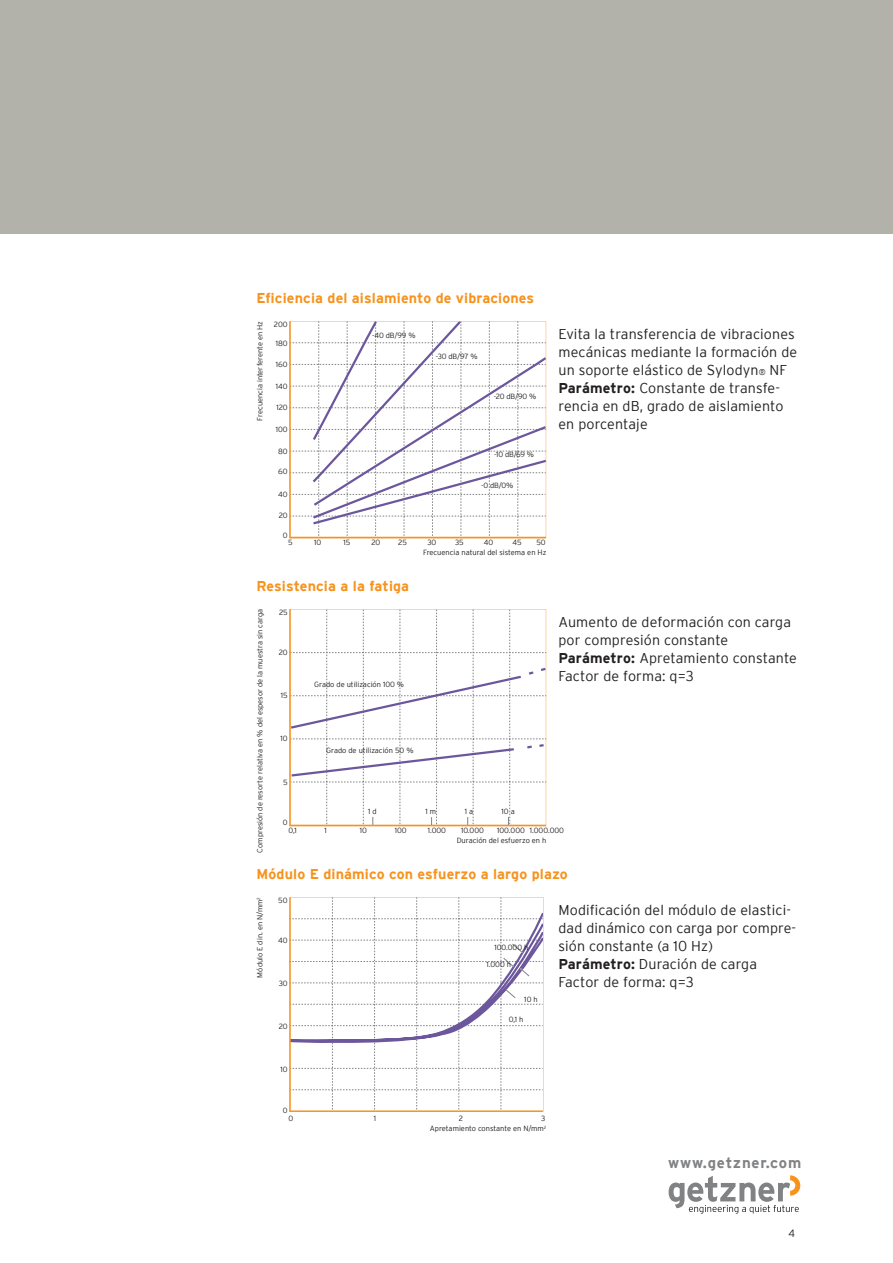
<style>
.page{position:relative;width:893px;height:1263px;background:#fff}
.page>*{position:absolute;margin:0;border:0;box-sizing:border-box;transform-origin:0 0}
.t1{font:700 15px "Interstate";letter-spacing:.055em;color:#808284}
.t2{font:300 14.25px/18px "Interstate";letter-spacing:.01em;color:#221f1f}
.t3{font:700 14.25px "Interstate";letter-spacing:.01em;color:#f7931d}
.t4{font:300 10.5px "Interstate";color:#221f1f}
.t5{font:300 7.5px "Interstate";color:#221f1f}
.s1{font-size:8.25px}
.s2{font-weight:700}
</style>
<div class="page">
<div style="left:0;top:0;width:893px;height:234px;background:#b2b2aa"></div>
<svg style="left:289px;top:321px;width:257px;height:217px"></svg>
<svg style="left:289px;top:610px;width:258px;height:216px"></svg>
<svg style="left:543px;top:910px;width:1px;height:54px"></svg>
<svg style="left:289px;top:897px;width:254px;height:215px"></svg>
<svg style="left:669px;top:1175px;width:131px;height:39px"></svg>
<h2 class="t3" style="left:257px;top:290px;width:279px">Eiciencia del aislamiento de vibraciones</h2>
<p class="t5" style="left:257px;top:421px;width:101px;rotate:-90deg">Frecuencia interferente en Hz</p>
<p class="t5" style="left:274px;top:321px;width:15px">200</p>
<p class="t5" style="left:372px;top:332px;width:45px">-40 dB/99 %</p>
<p class="t5" style="left:276px;top:340px;width:13px">180</p>
<p class="t5" style="left:276px;top:361px;width:13px">160</p>
<p class="t5" style="left:276px;top:383px;width:13px">140</p>
<p class="t5" style="left:276px;top:404px;width:13px">120</p>
<p class="t5" style="left:276px;top:426px;width:13px">100</p>
<p class="t5" style="left:278px;top:448px;width:11px">80</p>
<p class="t5" style="left:278px;top:469px;width:11px">60</p>
<p class="t5" style="left:278px;top:491px;width:11px">40</p>
<p class="t5" style="left:279px;top:512px;width:10px">20</p>
<p class="t5" style="left:283px;top:532px;width:6px">0</p>
<p class="t5" style="left:436px;top:353px;width:43px">-30 dB/97 %</p>
<p class="t5" style="left:494px;top:393px;width:44px">-20 dB/90 %</p>
<p class="t5" style="left:494px;top:451px;width:42px">-10 dB/69 %</p>
<p class="t5" style="left:481px;top:482px;width:34px">-0 dB/0%</p>
<p class="t5" style="left:536px;top:539px;width:11px">50</p>
<p class="t5" style="left:288px;top:539px;width:6px">5</p>
<p class="t5" style="left:314px;top:539px;width:9px">10</p>
<p class="t5" style="left:343px;top:539px;width:8px">15</p>
<p class="t5" style="left:371px;top:539px;width:10px">20</p>
<p class="t5" style="left:398px;top:539px;width:10px">25</p>
<p class="t5" style="left:427px;top:539px;width:10px">30</p>
<p class="t5" style="left:455px;top:539px;width:10px">35</p>
<p class="t5" style="left:484px;top:539px;width:11px">40</p>
<p class="t5" style="left:513px;top:539px;width:11px">45</p>
<p class="t5" style="left:423px;top:549px;width:125px">Frecuencia natural del sistema en Hz</p>
<h2 class="t3" style="left:257px;top:580px;width:154px">Resistencia a la fatiga</h2>
<h2 class="t2" style="left:558px;top:326px;width:240px">Evita la transferencia de vibraciones mecánicas mediante la formación de un soporte elástico de Sylodyn<span class="s1">®</span> NF<br><span class="s2">Parámetro:</span> Constante de transfe&shy;rencia en dB, grado de aislamiento en porcentaje</h2>
<p class="t5" style="left:257px;top:853px;width:245px;rotate:-90deg">Compresión de resorte relativa en % del espesor de la muestra sin carga</p>
<p class="t5" style="left:279px;top:609px;width:10px">25</p>
<p class="t5" style="left:279px;top:648px;width:10px">20</p>
<p class="t5" style="left:281px;top:692px;width:8px">15</p>
<p class="t5" style="left:280px;top:735px;width:9px">10</p>
<p class="t5" style="left:283px;top:779px;width:6px">5</p>
<p class="t5" style="left:283px;top:819px;width:6px">0</p>
<p class="t5" style="left:314px;top:681px;width:91px">Grado de utilización 100 %</p>
<p class="t5" style="left:326px;top:747px;width:89px">Grado de utilización 50 %</p>
<p class="t5" style="left:368px;top:808px;width:10px">1 d</p>
<p class="t5" style="left:426px;top:808px;width:12px">1 m</p>
<p class="t5" style="left:502px;top:808px;width:15px">10 a</p>
<p class="t5" style="left:465px;top:808px;width:10px">1 a</p>
<h2 class="t2" style="left:558px;top:614px;width:240px">Aumento de deformación con carga por compresión constante<br><span class="s2">Parámetro:</span> Apretamiento constante<br>Factor de forma: q=3</h2>
<p class="t5" style="left:288px;top:827px;width:10px">0,1</p>
<p class="t5" style="left:325px;top:827px;width:4px">1</p>
<p class="t5" style="left:360px;top:827px;width:9px">10</p>
<p class="t5" style="left:395px;top:827px;width:13px">100</p>
<p class="t5" style="left:428px;top:827px;width:20px">1.000</p>
<p class="t5" style="left:461px;top:827px;width:25px">10.000</p>
<p class="t5" style="left:497px;top:827px;width:68px">100.000 1.000.000</p>
<p class="t5" style="left:457px;top:837px;width:91px">Duración del esfuerzo en h</p>
<h2 class="t3" style="left:257px;top:868px;width:313px">Módulo E dinámico con esfuerzo a largo plazo</h2>
<p class="t5" style="left:257px;top:977px;width:82px;rotate:-90deg">Módulo E din. en N/mm<sup>2</sup></p>
<p class="t5" style="left:278px;top:897px;width:11px">50</p>
<p class="t5" style="left:278px;top:937px;width:11px">40</p>
<p class="t5" style="left:279px;top:980px;width:10px">30</p>
<p class="t5" style="left:279px;top:1023px;width:10px">20</p>
<p class="t5" style="left:280px;top:1066px;width:9px">10</p>
<p class="t5" style="left:283px;top:1107px;width:6px">0</p>
<p class="t5" style="left:494px;top:944px;width:36px">100.000 h</p>
<p class="t5" style="left:486px;top:961px;width:26px">1.000 h</p>
<p class="t5" style="left:524px;top:996px;width:15px">10 h</p>
<p class="t5" style="left:509px;top:1016px;width:16px">0,1 h</p>
<p class="t5" style="left:289px;top:1114px;width:6px">0</p>
<p class="t5" style="left:374px;top:1114px;width:4px">1</p>
<p class="t5" style="left:459px;top:1114px;width:6px">2</p>
<p class="t5" style="left:541px;top:1114px;width:6px">3</p>
<p class="t5" style="left:430px;top:1125px;width:118px">Apretamiento constante en N/mm<sup>2</sup></p>
<h2 class="t2" style="left:558px;top:901px;width:239px">Modiicación del módulo de elastici&shy;dad dinámico con carga por compre&shy;sión constante (a 10 Hz)<br><span class="s2">Parámetro:</span> Duración de carga<br>Factor de forma: q=3</h2>
<h1 class="t1" style="left:668px;top:1156px;width:135px">www.getzner.com</h1>
<h3 class="t4" style="left:788px;top:1229px;width:8px">4</h3>
</div>
